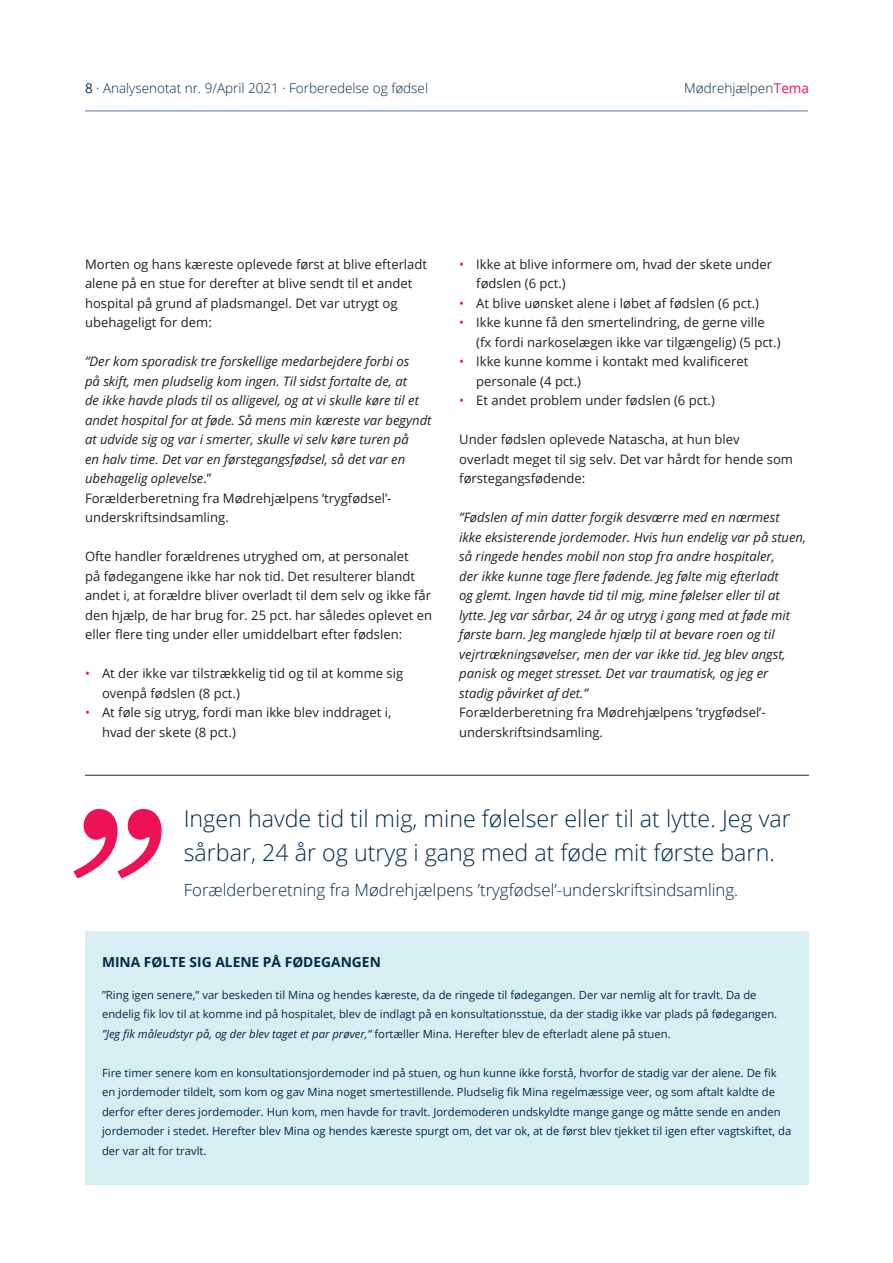
<style>
.page{position:relative;width:893px;height:1263px;background:#fff}
.page>*{position:absolute;margin:0;border:0;box-sizing:border-box;transform-origin:0 0}
.Citater{font:300 23.25px/34.5px "Open Sans";color:#012a48}
.Citater-2{font:300 16.8px "Open Sans";color:#012a48}
.Figurtitler{font:700 13.8px "Open Sans";color:#012a48}
.t1{font:300 13.5px "Open Sans";color:#012a48}
.Brødtekst_8_7_13{font:italic 13.05px/19.5px "Open Sans";color:#231f20}
.Brødtekst_8_7_13-2{font:13.05px/19.5px "Open Sans";color:#231f20}
.Brødtekst_med_bullit{font:13.05px/19.5px "Open Sans";color:#231f20}
.Figurtekst{font:11.25px/19.5px "Open Sans";color:#012a48}
.s1{font-weight:400}
.s2{font-weight:400;color:#ed1255}
.s3{font-style:normal}
.s4{color:#ed1255}
.s5{font-style:italic}
</style>
<div class="page">
<hr style="left:85px;top:111px;width:723px;height:1px;background:#5b749b">
<svg style="left:73px;top:809px;width:89px;height:69px"></svg>
<hr style="left:85px;top:775px;width:724px;height:1px;background:#012a48">
<div style="left:85px;top:932px;width:724px;height:253px;background:#d7eef3"></div>
<p class="t1" style="left:85px;top:79px;width:345px"><span class="s1">8</span> · Analysenotat nr. 9/April 2021 · Forberedelse og fødsel</p>
<p class="t1" style="left:684px;top:79px;width:126px">Mødrehjælpen<span class="s2">Tema</span></p>
<p class="Brødtekst_8_7_13-2" style="left:85px;top:254px;width:344px">Morten og hans kæreste oplevede først at blive efterladt alene på en stue for derefter at blive sendt til et andet hospital på grund af pladsmangel. Det var utrygt og ubehageligt for dem:</p>
<p class="Brødtekst_8_7_13" style="left:85px;top:351px;width:348px">”Der kom sporadisk tre forskellige medarbejdere forbi os<br>på skift, men pludselig kom ingen. Til sidst fortalte de, at<br>de ikke havde plads til os alligevel, og at vi skulle køre til et andet hospital for at føde. Så mens min kæreste var begyndt at udvide sig og var i smerter, skulle vi selv køre turen på<br>en halv time. Det var en førstegangsfødsel, så det var en ubehagelig oplevelse<span class="s3">.”</span></p>
<p class="Brødtekst_8_7_13-2" style="left:85px;top:488px;width:308px">Forælderberetning fra Mødrehjælpens ’trygfødsel’- underskriftsindsamling.</p>
<p class="Brødtekst_8_7_13-2" style="left:85px;top:546px;width:348px">Ofte handler forældrenes utryghed om, at personalet<br>på fødegangene ikke har nok tid. Det resulterer blandt andet i, at forældre bliver overladt til dem selv og ikke får den hjælp, de har brug for. 25 pct. har således oplevet en eller flere ting under eller umiddelbart efter fødslen:</p>
<p class="Brødtekst_med_bullit" style="left:102px;top:663px;width:303px;text-indent:-17px"><span class="s4">•</span> At der ikke var tilstrækkelig tid og til at komme sig ovenpå fødslen (8 pct.)</p>
<p class="Brødtekst_med_bullit" style="left:102px;top:702px;width:291px;text-indent:-17px"><span class="s4">•</span> At føle sig utryg, fordi man ikke blev inddraget i, hvad der skete (8 pct.)</p>
<p class="Brødtekst_med_bullit" style="left:476px;top:254px;width:297px;text-indent:-17px"><span class="s4">•</span> Ikke at blive informere om, hvad der skete under fødslen (6 pct.)</p>
<p class="Brødtekst_med_bullit" style="left:459px;top:293px;width:301px"><span class="s4">•</span> At blive uønsket alene i løbet af fødslen (6 pct.)</p>
<p class="Brødtekst_med_bullit" style="left:476px;top:312px;width:306px;text-indent:-17px"><span class="s4">•</span> Ikke kunne få den smertelindring, de gerne ville (fx fordi narkoselægen ikke var tilgængelig) (5 pct.)</p>
<p class="Brødtekst_med_bullit" style="left:476px;top:351px;width:274px;text-indent:-17px"><span class="s4">•</span> Ikke kunne komme i kontakt med kvalificeret personale (4 pct.)</p>
<p class="Brødtekst_med_bullit" style="left:459px;top:390px;width:257px"><span class="s4">•</span> Et andet problem under fødslen (6 pct.)</p>
<p class="Brødtekst_8_7_13-2" style="left:459px;top:429px;width:335px">Under fødslen oplevede Natascha, at hun blev overladt meget til sig selv. Det var hårdt for hende som førstegangsfødende:</p>
<p class="Brødtekst_8_7_13" style="left:459px;top:507px;width:348px">”Fødslen af min datter forgik desværre med en nærmest<br>ikke eksisterende jordemoder. Hvis hun endelig var på stuen, så ringede hendes mobil non stop fra andre hospitaler,<br>der ikke kunne tage flere fødende. Jeg følte mig efterladt<br>og glemt. Ingen havde tid til mig, mine følelser eller til at lytte. Jeg var sårbar, 24 år og utryg i gang med at føde mit første barn. Jeg manglede hjælp til at bevare roen og til vejrtrækningsøvelser, men der var ikke tid. Jeg blev angst, panisk og meget stresset. Det var traumatisk, og jeg er<br>stadig påvirket af det.”</p>
<p class="Brødtekst_8_7_13-2" style="left:459px;top:702px;width:308px">Forælderberetning fra Mødrehjælpens ’trygfødsel’- underskriftsindsamling.</p>
<p class="Citater" style="left:184px;top:800px;width:608px">Ingen havde tid til mig, mine følelser eller til at lytte. Jeg var sårbar, 24 år og utryg i gang med at føde mit første barn.</p>
<p class="Citater-2" style="left:184px;top:878px;width:556px">Forælderberetning fra Mødrehjælpens ’trygfødsel’-underskriftsindsamling.</p>
<p class="Figurtitler" style="left:102px;top:952px;width:280px">MINA FØLTE SIG ALENE PÅ FØDEGANGEN</p>
<p class="Figurtekst" style="left:102px;top:984px;width:677px">”Ring igen senere,” var beskeden til Mina og hendes kæreste, da de ringede til fødegangen. Der var nemlig alt for travlt. Da de endelig fik lov til at komme ind på hospitalet, blev de indlagt på en konsultationsstue, da der stadig ikke var plads på fødegangen. <span class="s5">”Jeg fik måleudstyr på, og der blev taget et par prøver,”</span> fortæller Mina. Herefter blev de efterladt alene på stuen.</p>
<p class="Figurtekst" style="left:102px;top:1062px;width:691px">Fire timer senere kom en konsultationsjordemoder ind på stuen, og hun kunne ikke forstå, hvorfor de stadig var der alene. De fik en jordemoder tildelt, som kom og gav Mina noget smertestillende. Pludselig fik Mina regelmæssige veer, og som aftalt kaldte de derfor efter deres jordemoder. Hun kom, men havde for travlt. Jordemoderen undskyldte mange gange og måtte sende en anden jordemoder i stedet. Herefter blev Mina og hendes kæreste spurgt om, det var ok, at de først blev tjekket til igen efter vagtskiftet, da der var alt for travlt.</p>
</div>
